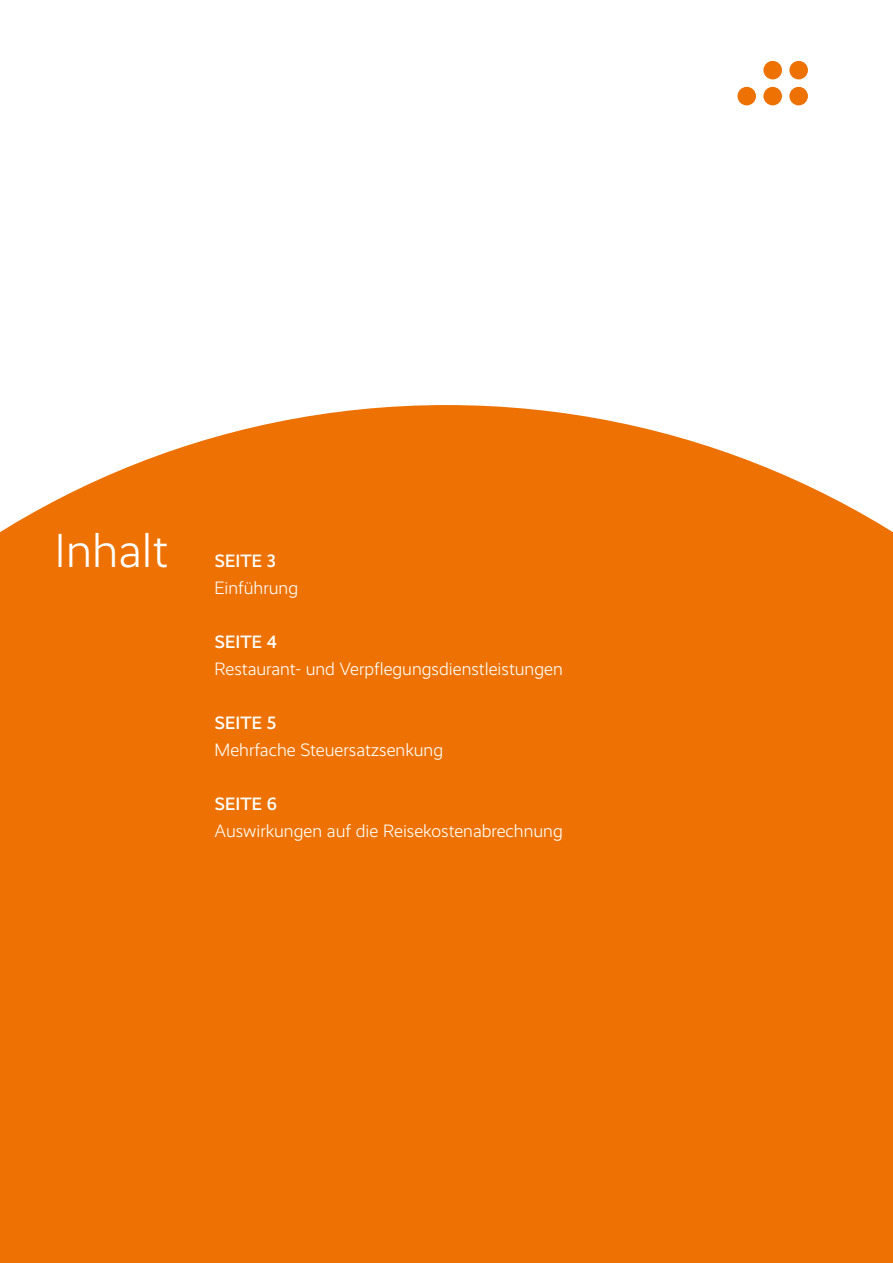
<style>
.page{position:relative;width:893px;height:1263px;background:#fff}
.page>*{position:absolute;margin:0;border:0;box-sizing:border-box;transform-origin:0 0}
.t1{font:300 48px "Realist";color:#fff}
.t2{font:300 18px "Realist";color:#fff}
.t3{font:500 18px "Realist";letter-spacing:.01em;color:#fff}
</style>
<div class="page">
<div style="left:789px;top:61px;width:19px;height:18px;background:#ee7203;border-radius:50%"></div>
<div style="left:789px;top:87px;width:19px;height:18px;background:#ee7203;border-radius:50%"></div>
<div style="left:737px;top:87px;width:19px;height:18px;background:#ee7203;border-radius:50%"></div>
<div style="left:763px;top:61px;width:19px;height:18px;background:#ee7203;border-radius:50%"></div>
<div style="left:763px;top:87px;width:19px;height:18px;background:#ee7203;border-radius:50%"></div>
<div style="left:0;top:405px;width:893px;height:858px;background:#ee7203"></div>
<h1 class="t1" style="left:54px;top:524px;width:116px">Inhalt</h1>
<p class="t3" style="left:215px;top:550px;width:63px">SEITE 3</p>
<p class="t2" style="left:215px;top:578px;width:85px">Einführung</p>
<p class="t3" style="left:215px;top:631px;width:64px">SEITE 4</p>
<p class="t2" style="left:215px;top:659px;width:350px">Restaurant- und Verpflegungsdienstleistungen</p>
<p class="t3" style="left:215px;top:712px;width:63px">SEITE 5</p>
<p class="t2" style="left:215px;top:740px;width:230px">Mehrfache Steuersatzsenkung</p>
<p class="t3" style="left:215px;top:793px;width:64px">SEITE 6</p>
<p class="t2" style="left:215px;top:821px;width:350px">Auswirkungen auf die Reisekostenabrechnung</p>
</div>
